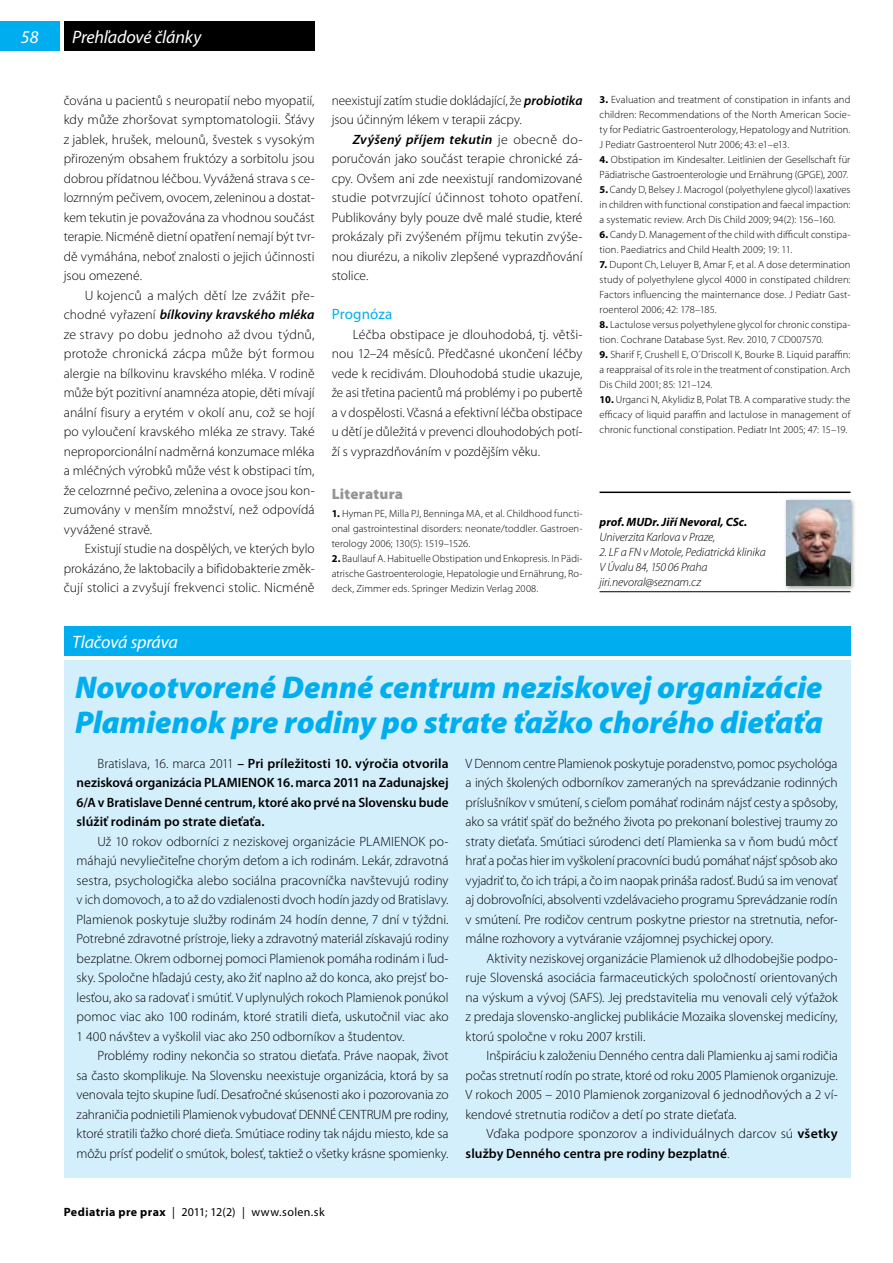
<style>
.page{position:relative;width:893px;height:1263px;background:#fff}
.page>*{position:absolute;margin:0;border:0;box-sizing:border-box;transform-origin:0 0}
.t1{font:italic 900 31.5px/34.5px "Myriad Pro";color:#00aeef}
.t2{font:italic 18px "Myriad Pro";letter-spacing:-.01em;color:#fff}
.t3{font:900 15px "Myriad Pro";letter-spacing:.02em;color:#939598}
.t4{font:15px "Myriad Pro";letter-spacing:.01em;color:#00aeef}
.t5{font:300 13.5px/19.5px "Myriad Pro";color:#000;text-align:justify}
.t6{font:600 13.5px/19.5px "Myriad Pro";letter-spacing:.005em;color:#000;text-align:justify}
.t7{font:italic 300 12px/15px "Myriad Pro";letter-spacing:-.01em;color:#000}
.t8{font:12px "Myriad Pro";letter-spacing:.03em;color:#000}
.t9{font:italic 700 12px "Myriad Pro";letter-spacing:.005em;color:#000}
.t10{font:300 10.5px/15px "Myriad Pro";letter-spacing:.005em;color:#000;text-align:justify}
.s1{font-weight:600;font-style:italic}
.s2{font-weight:700}
.s3{font-weight:300}
.s4{font-weight:600}
</style>
<div class="page">
<div style="left:0;top:21px;width:60px;height:30px;background:#00aeef"></div>
<div style="left:64px;top:21px;width:251px;height:30px;background:#000"></div>
<hr style="left:600px;top:491px;width:178px;height:2px;background:#000">
<hr style="left:600px;top:591px;width:178px;height:1px;background:#000">
<hr style="left:778px;top:491px;width:72px;height:2px;background:#000">
<hr style="left:778px;top:591px;width:72px;height:1px;background:#000">
<div style="left:783px;top:498px;width:79px;height:100px;background:#000;opacity:.4"></div>
<img style="left:787px;top:501px;width:63px;height:85px">
<div style="left:64px;top:626px;width:786px;height:30px;background:#00aeef"></div>
<div style="left:64px;top:660px;width:786px;height:518px;background:#d4effc"></div>
<h2 class="t2" style="left:21px;top:26px;width:19px">58</h2>
<h2 class="t2" style="left:72px;top:26px;width:130px">Prehľadové články</h2>
<p class="t5" style="left:64px;top:90px;width:252px">čována u pacientů s neuropatií nebo myopatií, kdy může zhoršovat symptomatologii. Šťávy z jablek, hrušek, melounů, švestek s vysokým přirozeným obsahem fruktózy a sorbitolu jsou dobrou přídatnou léčbou. Vyvážená strava s ce&shy;lozrnným pečivem, ovocem, zeleninou a dostat&shy;kem tekutin je považována za vhodnou součást terapie. Nicméně dietní opatření nemají být tvr&shy;dě vymáhána, neboť znalosti o jejich účinnosti jsou omezené.</p>
<p class="t5" style="left:64px;top:285px;width:252px;text-indent:21px">U kojenců a malých dětí lze zvážit pře&shy;chodné vyřazení <span class="s1">bílkoviny kravského mléka </span>ze stravy po dobu jednoho až dvou týdnů, protože chronická zácpa může být formou alergie na bílkovinu kravského mléka. V rodině může být pozitivní anamnéza atopie, děti mívají anální fisury a erytém v okolí anu, což se hojí po vyloučení kravského mléka ze stravy. Také neproporcionální nadměrná konzumace mléka a mléčných výrobků může vést k obstipaci tím, že celozrnné pečivo, zelenina a ovoce jsou kon&shy;zumovány v menším množství, než odpovídá vyvážené stravě.</p>
<p class="t5" style="left:64px;top:539px;width:252px;text-indent:21px">Existují studie na dospělých, ve kterých bylo prokázáno, že laktobacily a bifidobakterie změk&shy;čují stolici a zvyšují frekvenci stolic. Nicméně</p>
<h2 class="t2" style="left:72px;top:631px;width:107px">Tlačová správa</h2>
<p class="t5" style="left:332px;top:90px;width:252px">neexistují zatím studie dokládající, že <span class="s1">probiotika </span>jsou účinným lékem v terapii zácpy.</p>
<p class="t5" style="left:332px;top:129px;width:252px;text-indent:21px"><span class="s1">Zvýšený příjem tekutin</span> je obecně do&shy;poručován jako součást terapie chronické zá&shy;cpy. Ovšem ani zde neexistují randomizované studie potvrzující účinnost tohoto opatření.<br>Publikovány byly pouze dvě malé studie, které prokázaly při zvýšeném příjmu tekutin zvýše&shy;nou diurézu, a nikoliv zlepšené vyprazdňování stolice.</p>
<p class="t4" style="left:332px;top:305px;width:62px">Prognóza</p>
<p class="t5" style="left:332px;top:324px;width:252px;text-indent:21px">Léčba obstipace je dlouhodobá, tj. větši&shy;nou 12–24 měsíců. Předčasné ukončení léčby vede k recidivám. Dlouhodobá studie ukazuje, že asi třetina pacientů má problémy i po pubertě a v dospělosti. Včasná a efektivní léčba obstipace u dětí je důležitá v prevenci dlouhodobých potí&shy;ží s vyprazdňováním v pozdějším věku.</p>
<p class="t3" style="left:332px;top:484px;width:73px">Literatura</p>
<p class="t10" style="left:332px;top:506px;width:252px"><span class="s2">1.</span> Hyman PE, Milla PJ, Benninga MA, et al. Childhood functi&shy;onal gastrointestinal disorders: neonate/toddler. Gastroen&shy;terology 2006; 130(5): 1519–1526.</p>
<p class="t10" style="left:332px;top:551px;width:252px"><span class="s2">2.</span> Baullauf A. Habituelle Obstipation und Enkopresis. In Pädi&shy;atrische Gastroenterologie, Hepatologie und Ernährung, Ro&shy;deck, Zimmer eds. Springer Medizin Verlag 2008.</p>
<p class="t10" style="left:600px;top:92px;width:252px"><span class="s2">3.</span> Evaluation and treatment of constipation in infants and children: Recommendations of the North American Socie&shy;ty for Pediatric Gastroenterology, Hepatology and Nutrition.<br>J Pediatr Gastroenterol Nutr 2006; 43: e1–e13.</p>
<p class="t10" style="left:600px;top:152px;width:252px"><span class="s2">4.</span> Obstipation im Kindesalter. Leitlinien der Gesellschaft für<br>Pädiatrische Gastroenterologie und Ernährung (GPGE), 2007.</p>
<p class="t10" style="left:600px;top:182px;width:252px"><span class="s2">5.</span> Candy D, Belsey J. Macrogol (polyethylene glycol) laxatives in children with functional constipation and faecal impaction: a systematic review. Arch Dis Child 2009; 94(2): 156–160.</p>
<p class="t10" style="left:600px;top:227px;width:252px"><span class="s2">6.</span> Candy D. Management of the child with difficult constipa&shy;tion. Paediatrics and Child Health 2009; 19: 11.</p>
<p class="t10" style="left:600px;top:257px;width:252px"><span class="s2">7.</span> Dupont Ch, Leluyer B, Amar F, et al. A dose determination study of polyethylene glycol 4000 in constipated children:<br>Factors influencing the mainternance dose. J Pediatr Gast&shy;roenterol 2006; 42: 178–185.</p>
<p class="t10" style="left:600px;top:317px;width:252px"><span class="s2">8.</span> Lactulose versus polyethylene glycol for chronic constipa&shy;tion. Cochrane Database Syst. Rev. 2010, 7 CD007570.</p>
<p class="t10" style="left:600px;top:347px;width:252px"><span class="s2">9.</span> Sharif F, Crushell E, O´Driscoll K, Bourke B. Liquid paraffin: a reappraisal of its role in the treatment of constipation. Arch Dis Child 2001; 85: 121–124.</p>
<p class="t10" style="left:600px;top:392px;width:252px"><span class="s2">10.</span> Urganci N, Akylidiz B, Polat TB. A comparative study: the efficacy of liquid paraffin and lactulose in management of chronic functional constipation. Pediatr Int 2005; 47: 15–19.</p>
<p class="t9" style="left:600px;top:514px;width:149px">prof. MUDr. Jiří Nevoral, CSc.</p>
<p class="t7" style="left:600px;top:529px;width:117px">Univerzita Karlova v Praze,</p>
<p class="t7" style="left:600px;top:544px;width:168px">2. LF a FN v Motole, Pediatrická klinika<br>V Úvalu 84, 150 06 Praha jiri.nevoral@seznam.cz</p>
<h1 class="t1" style="left:75px;top:669px;width:749px">Novootvorené Denné centrum neziskovej organizácie<br>Plamienok pre rodiny po strate ťažko chorého dieťaťa</h1>
<p class="t6" style="left:77px;top:753px;width:374px;text-indent:21px"><span class="s3">Bratislava, 16. marca 2011</span> – Pri príležitosti 10. výročia otvorila nezisková organizácia PLAMIENOK 16. marca 2011 na Zadunajskej 6/A v Bratislave Denné centrum, ktoré ako prvé na Slovensku bude slúžiť rodinám po strate dieťaťa.</p>
<p class="t5" style="left:77px;top:831px;width:374px;text-indent:21px">Už 10 rokov odborníci z neziskovej organizácie PLAMIENOK po&shy;máhajú nevyliečiteľne chorým deťom a ich rodinám. Lekár, zdravotná sestra, psychologička alebo sociálna pracovníčka navštevujú rodiny v ich domovoch, a to až do vzdialenosti dvoch hodín jazdy od Bratislavy.<br>Plamienok poskytuje služby rodinám 24 hodín denne, 7 dní v týždni.<br>Potrebné zdravotné prístroje, lieky a zdravotný materiál získavajú rodiny bezplatne. Okrem odbornej pomoci Plamienok pomáha rodinám i ľud&shy;sky. Spoločne hľadajú cesty, ako žiť naplno až do konca, ako prejsť bo&shy;lesťou, ako sa radovať i smútiť. V uplynulých rokoch Plamienok ponúkol pomoc viac ako 100 rodinám, ktoré stratili dieťa, uskutočnil viac ako 1 400 návštev a vyškolil viac ako 250 odborníkov a študentov.</p>
<p class="t5" style="left:77px;top:1046px;width:374px;text-indent:21px">Problémy rodiny nekončia so stratou dieťaťa. Práve naopak, život sa často skomplikuje. Na Slovensku neexistuje organizácia, ktorá by sa venovala tejto skupine ľudí. Desaťročné skúsenosti ako i pozorovania zo zahraničia podnietili Plamienok vybudovať DENNÉ CENTRUM pre rodiny, ktoré stratili ťažko choré dieťa. Smútiace rodiny tak nájdu miesto, kde sa môžu prísť podeliť o smútok, bolesť, taktiež o všetky krásne spomienky.</p>
<p class="t5" style="left:466px;top:753px;width:374px">V Dennom centre Plamienok poskytuje poradenstvo, pomoc psychológa a iných školených odborníkov zameraných na sprevádzanie rodinných príslušníkov v smútení, s cieľom pomáhať rodinám nájsť cesty a spôsoby, ako sa vrátiť späť do bežného života po prekonaní bolestivej traumy zo straty dieťaťa. Smútiaci súrodenci detí Plamienka sa v ňom budú môcť hrať a počas hier im vyškolení pracovníci budú pomáhať nájsť spôsob ako vyjadriť to, čo ich trápi, a čo im naopak prináša radosť. Budú sa im venovať aj dobrovoľníci, absolventi vzdelávacieho programu Sprevádzanie rodín v smútení. Pre rodičov centrum poskytne priestor na stretnutia, nefor&shy;málne rozhovory a vytváranie vzájomnej psychickej opory.</p>
<p class="t5" style="left:466px;top:948px;width:374px;text-indent:21px">Aktivity neziskovej organizácie Plamienok už dlhodobejšie podpo&shy;ruje Slovenská asociácia farmaceutických spoločností orientovaných na výskum a vývoj (SAFS). Jej predstavitelia mu venovali celý výťažok z predaja slovensko-anglickej publikácie Mozaika slovenskej medicíny, ktorú spoločne v roku 2007 krstili.</p>
<p class="t5" style="left:466px;top:1046px;width:374px;text-indent:21px">Inšpiráciu k založeniu Denného centra dali Plamienku aj sami rodičia počas stretnutí rodín po strate, ktoré od roku 2005 Plamienok organizuje.<br>V rokoch 2005 – 2010 Plamienok zorganizoval 6 jednodňových a 2 ví&shy;kendové stretnutia rodičov a detí po strate dieťaťa.</p>
<p class="t5" style="left:466px;top:1124px;width:374px;text-indent:21px">Vďaka podpore sponzorov a individuálnych darcov sú <span class="s4">všetky služby Denného centra pre rodiny bezplatné</span>.</p>
<p class="t8" style="left:64px;top:1205px;width:262px"><span class="s2">Pediatria pre prax</span> | 2011; 12(2) | www.solen.sk</p>
</div>
